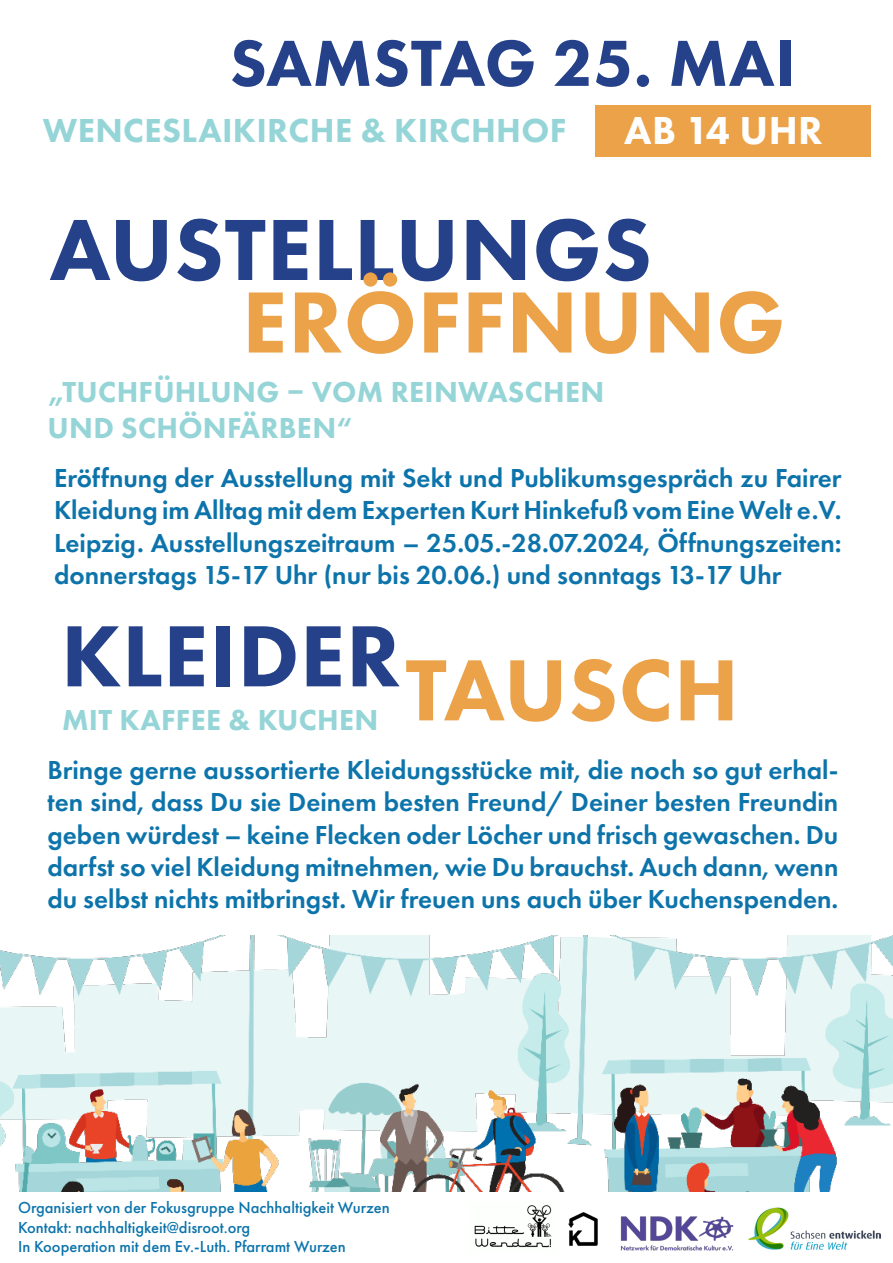
<style>
.page{position:relative;width:893px;height:1263px;background:#fff}
.page>*{position:absolute;margin:0;border:0;box-sizing:border-box;transform-origin:0 0}
.t1{font:800 90px "Futura PT";letter-spacing:.01em;color:#24418a}
.t2{font:800 90px "Futura PT";letter-spacing:.01em;color:#eba248}
.t3{font:800 67.5px "Futura PT";letter-spacing:.01em;color:#24418a}
.t4{font:800 40.5px "Futura PT";letter-spacing:.01em;color:#fff}
.t5{font:800 34.5px "Futura PT";letter-spacing:.01em;color:#96d5d7}
.t6{font:800 30px "Futura PT";letter-spacing:.01em;color:#96d5d7}
.t7{font:600 27px/32.4px "Futura PT";color:#0d74ab;text-align:justify}
.t8{font:500 16.5px "Futura PT";color:#0d74ab}
</style>
<div class="page">
<div style="left:596px;top:105px;width:275px;height:51px;background:#eba248"></div>
<img style="left:0;top:935px;width:893px;height:257px">
<img style="left:753px;top:1207px;width:127px;height:42px">
<img style="left:620px;top:1216px;width:133px;height:34px">
<img style="left:568px;top:1212px;width:30px;height:34px">
<img style="left:474px;top:1205px;width:78px;height:43px">
<p class="t3" style="left:230px;top:21px;width:568px">SAMSTAG 25. MAI</p>
<p class="t5" style="left:43px;top:109px;width:525px">WENCESLAIKIRCHE &amp; KIRCHHOF</p>
<p class="t4" style="left:624px;top:105px;width:200px">AB 14 UHR</p>
<p class="t1" style="left:50px;top:194px;width:604px">AUSTELLUNGS</p>
<p class="t2" style="left:242px;top:266px;width:545px">ERÖFFNUNG</p>
<p class="t6" style="left:47px;top:373px;width:558px">„TUCHFÜHLUNG – VOM REINWASCHEN</p>
<p class="t6" style="left:48px;top:409px;width:306px">UND SCHÖNFÄRBEN“</p>
<p class="t7" style="left:54px;top:461px;width:789px">Eröffnung der Ausstellung mit Sekt und Publikumsgespräch zu Fairer Kleidung im Alltag mit dem Experten Kurt Hinkefuß vom Eine Welt e.V.<br>Leipzig. Ausstellungszeitraum – 25.05.-28.07.2024, Öffnungszeiten: donnerstags 15-17 Uhr (nur bis 20.06.) und sonntags 13-17 Uhr</p>
<p class="t1" style="left:61px;top:600px;width:341px">KLEIDER</p>
<p class="t2" style="left:405px;top:634px;width:335px">TAUSCH</p>
<p class="t7" style="left:47px;top:753px;width:792px">Bringe gerne aussortierte Kleidungsstücke mit, die noch so gut erhal&shy;ten sind, dass Du sie Deinem besten Freund/ Deiner besten Freundin geben würdest – keine Flecken oder Löcher und frisch gewaschen. Du darfst so viel Kleidung mitnehmen, wie Du brauchst. Auch dann, wenn du selbst nichts mitbringst. Wir freuen uns auch über Kuchenspenden.</p>
<p class="t6" style="left:62px;top:701px;width:318px">MIT KAFFEE &amp; KUCHEN</p>
<p class="t8" style="left:18px;top:1197px;width:373px">Organisiert von der Fokusgruppe Nachhaltigkeit Wurzen</p>
<p class="t8" style="left:18px;top:1217px;width:234px">Kontakt: nachhaltigkeit@disroot.org</p>
<p class="t8" style="left:18px;top:1237px;width:329px">In Kooperation mit dem Ev.-Luth. Pfarramt Wurzen</p>
</div>
